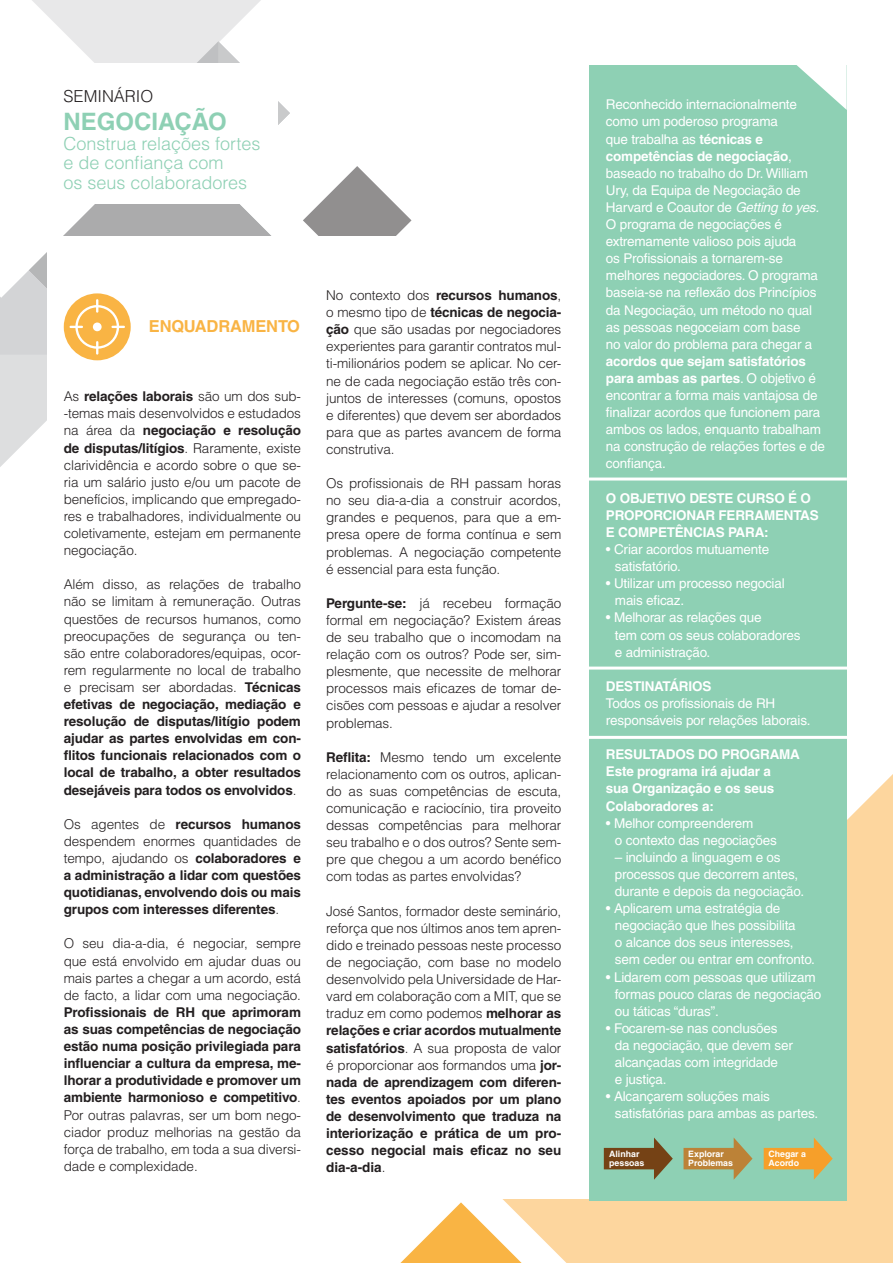
<style>
.page{position:relative;width:893px;height:1263px;background:#fff}
.page>*{position:absolute;margin:0;border:0;box-sizing:border-box;transform-origin:0 0}
.t1{font:700 24px "Helvetica";color:#8ed0b4}
.t2{font:300 18px/19.5px "Helvetica";color:#8ed0b4}
.t3{font:700 16.5px "Helvetica";letter-spacing:-.01em;color:#f9b444}
.t4{font:300 16.5px "Helvetica";color:#231f20}
.t5{font:300 13.5px/17.1px "Helvetica";letter-spacing:-.01em;color:#231f20;text-align:justify}
.t6{font:13.5px/17.1px "Helvetica";letter-spacing:-.015em;color:#fff}
.t7{font:700 13.5px/17.1px "Helvetica";letter-spacing:-.01em;color:#231f20;text-align:justify}
.t8{font:700 13.5px/17.1px "Helvetica";letter-spacing:-.015em;color:#fff}
.t9{font:700 8.85px/8.9px "Helvetica";color:#fff}
.s1{font-weight:700}
.s2{font-weight:300}
.s3{font-style:italic}
</style>
<div class="page">
<svg style="left:303px;top:166px;width:108px;height:70px"></svg>
<svg style="left:502px;top:774px;width:391px;height:489px;fill:#fdd69e"></svg>
<svg style="left:400px;top:1202px;width:122px;height:61px"></svg>
<svg style="left:0;top:0;width:290px;height:467px"></svg>
<div style="left:406px;top:1048px;width:189px;height:151px;background:#fff"></div>
<div style="left:589px;top:65px;width:257px;height:1135px;background:#8ed0b4"></div>
<svg style="left:797px;top:65px;width:50px;height:45px"></svg>
<hr style="left:588px;top:477px;width:259px;height:3px;background:#fff">
<hr style="left:588px;top:666px;width:259px;height:3px;background:#fff">
<hr style="left:588px;top:736px;width:259px;height:3px;background:#fff">
<svg style="left:604px;top:1137px;width:69px;height:43px"></svg>
<svg style="left:683px;top:1137px;width:69px;height:43px"></svg>
<svg style="left:764px;top:1138px;width:69px;height:42px"></svg>
<p class="t4" style="left:63px;top:86px;width:91px">SEMINÁRIO</p>
<p class="t1" style="left:63px;top:107px;width:165px">NEGOCIAÇÃO</p>
<p class="t2" style="left:63px;top:133px;width:199px">Construa relações fortes e de confiança com<br>os seus colaboradores</p>
<p class="t3" style="left:149px;top:316px;width:153px">ENQUADRAMENTO</p>
<p class="t5" style="left:64px;top:388px;width:239px">As <span class="s1">relações laborais</span> são um dos sub--temas mais desenvolvidos e estudados na área da <span class="s1">negociação e resolução de disputas/litígios</span>. Raramente, existe clarividência e acordo sobre o que se&shy;ria um salário justo e/ou um pacote de benefícios, implicando que empregado&shy;res e trabalhadores, individualmente ou coletivamente, estejam em permanente negociação.</p>
<p class="t5" style="left:64px;top:576px;width:239px">Além disso, as relações de trabalho não se limitam à remuneração. Outras questões de recursos humanos, como preocupações de segurança ou ten&shy;são entre colaboradores/equipas, ocor&shy;rem regularmente no local de trabalho e precisam ser abordadas. <span class="s1">Técnicas efetivas de negociação, mediação e resolução de disputas/litígio podem ajudar as partes envolvidas em con&shy;flitos funcionais relacionados com o local de trabalho, a obter resultados desejáveis para todos os envolvidos</span>.</p>
<p class="t7" style="left:64px;top:815px;width:239px"><span class="s2">Os agentes de</span> recursos humanos <span class="s2">despendem enormes quantidades de tempo, ajudando os</span> colaboradores e a administração a lidar com questões quotidianas, envolvendo dois ou mais grupos com interesses diferentes<span class="s2">.</span></p>
<p class="t5" style="left:64px;top:935px;width:239px">O seu dia-a-dia, é negociar, sempre que está envolvido em ajudar duas ou mais partes a chegar a um acordo, está de facto, a lidar com uma negociação.<br><span class="s1">Profissionais de RH que aprimoram as suas competências de negociação estão numa posição privilegiada para influenciar a cultura da empresa, me&shy;lhorar a produtividade e promover um ambiente harmonioso e competitivo</span>.<br>Por outras palavras, ser um bom nego&shy;ciador produz melhorias na gestão da força de trabalho, em toda a sua diversi&shy;dade e complexidade.</p>
<p class="t5" style="left:326px;top:287px;width:237px">No contexto dos <span class="s1">recursos humanos</span>, o mesmo tipo de <span class="s1">técnicas de negocia&shy;ção</span> que são usadas por negociadores experientes para garantir contratos mul&shy;ti-milionários podem se aplicar. No cer&shy;ne de cada negociação estão três con&shy;juntos de interesses (comuns, opostos e diferentes) que devem ser abordados para que as partes avancem de forma construtiva.</p>
<p class="t5" style="left:326px;top:475px;width:237px">Os profissionais de RH passam horas no seu dia-a-dia a construir acordos, grandes e pequenos, para que a em&shy;presa opere de forma contínua e sem problemas. A negociação competente é essencial para esta função.</p>
<p class="t5" style="left:326px;top:594px;width:237px"><span class="s1">Pergunte-se:</span> já recebeu formação formal em negociação? Existem áreas de seu trabalho que o incomodam na relação com os outros? Pode ser, sim&shy;plesmente, que necessite de melhorar processos mais eficazes de tomar de&shy;cisões com pessoas e ajudar a resolver problemas.</p>
<p class="t5" style="left:326px;top:748px;width:237px"><span class="s1">Reflita:</span> Mesmo tendo um excelente relacionamento com os outros, aplican&shy;do as suas competências de escuta, comunicação e raciocínio, tira proveito dessas competências para melhorar seu trabalho e o dos outros? Sente sem&shy;pre que chegou a um acordo benéfico com todas as partes envolvidas?</p>
<p class="t5" style="left:326px;top:902px;width:237px">José Santos, formador deste seminário, reforça que nos últimos anos tem apren&shy;dido e treinado pessoas neste processo de negociação, com base no modelo desenvolvido pela Universidade de Har&shy;vard em colaboração com a MIT, que se traduz em como podemos <span class="s1">melhorar as relações e criar acordos mutualmente satisfatórios</span>. A sua proposta de valor é proporcionar aos formandos uma <span class="s1">jor&shy;nada de aprendizagem com diferen&shy;tes eventos apoiados por um plano de desenvolvimento que traduza na interiorização e prática de um pro&shy;cesso negocial mais eficaz no seu dia-a-dia</span>.</p>
<p class="t6" style="left:606px;top:96px;width:215px">Reconhecido internacionalmente como um poderoso programa<br>que trabalha as <span class="s1">técnicas e competências de negociação</span>, baseado no trabalho do Dr. William<br>Ury, da Equipa de Negociação de<br>Harvard e Coautor de <span class="s3">Getting to yes.</span></p>
<p class="t6" style="left:606px;top:216px;width:220px">O programa de negociações é extremamente valioso pois ajuda<br>os Profissionais a tornarem-se melhores negociadores. O programa baseia-se na reflexão dos Princípios da Negociação, um método no qual as pessoas negoceiam com base<br>no valor do problema para chegar a <span class="s1">acordos que sejam satisfatórios para ambas as partes</span>. O objetivo é encontrar a forma mais vantajosa de finalizar acordos que funcionem para ambos os lados, enquanto trabalham na construção de relações fortes e de confiança.</p>
<p class="t8" style="left:606px;top:489px;width:214px">O OBJETIVO DESTE CURSO É O<br>PROPORCIONAR FERRAMENTAS<br>E COMPETÊNCIAS PARA:</p>
<p class="t6" style="left:615px;top:541px;width:156px;text-indent:-9px">• Criar acordos mutuamente satisfatório.</p>
<p class="t6" style="left:615px;top:575px;width:171px;text-indent:-9px">• Utilizar um processo negocial mais eficaz.</p>
<p class="t6" style="left:615px;top:609px;width:187px;text-indent:-9px">• Melhorar as relações que<br>tem com os seus colaboradores e administração.</p>
<p class="t8" style="left:606px;top:677px;width:107px">DESTINATÁRIOS</p>
<p class="t6" style="left:606px;top:695px;width:206px">Todos os profissionais de RH responsáveis por relações laborais.</p>
<p class="t8" style="left:606px;top:746px;width:196px">RESULTADOS DO PROGRAMA</p>
<p class="t8" style="left:606px;top:763px;width:170px">Este programa irá ajudar a sua Organização e os seus<br>Colaboradores a:</p>
<p class="t6" style="left:615px;top:814px;width:163px;text-indent:-9px">• Melhor compreenderem<br>o contexto das negociações</p>
<p class="t6" style="left:615px;top:848px;width:167px">– incluindo a linguagem e os</p>
<p class="t6" style="left:615px;top:866px;width:191px">processos que decorrem antes, durante e depois da negociação.</p>
<p class="t6" style="left:606px;top:900px;width:176px">• Aplicarem uma estratégia de</p>
<p class="t6" style="left:615px;top:917px;width:201px">negociação que lhes possibilita<br>o alcance dos seus interesses, sem ceder ou entrar em confronto.</p>
<p class="t6" style="left:615px;top:968px;width:208px;text-indent:-9px">• Lidarem com pessoas que utilizam formas pouco claras de negociação</p>
<p class="t6" style="left:615px;top:1002px;width:105px">ou táticas “duras”.</p>
<p class="t6" style="left:606px;top:1019px;width:173px">• Focarem-se nas conclusões</p>
<p class="t6" style="left:615px;top:1037px;width:179px">da negociação, que devem ser alcançadas com integridade<br>e justiça.</p>
<p class="t6" style="left:615px;top:1088px;width:205px;text-indent:-9px">• Alcançarem soluções mais satisfatórias para ambas as partes.</p>
<p class="t9" style="left:609px;top:1149px;width:37px">Alinhar pessoas</p>
<p class="t9" style="left:688px;top:1149px;width:46px">Explorar<br>Problemas</p>
<p class="t9" style="left:768px;top:1149px;width:39px">Chegar a<br>Acordo</p>
</div>
